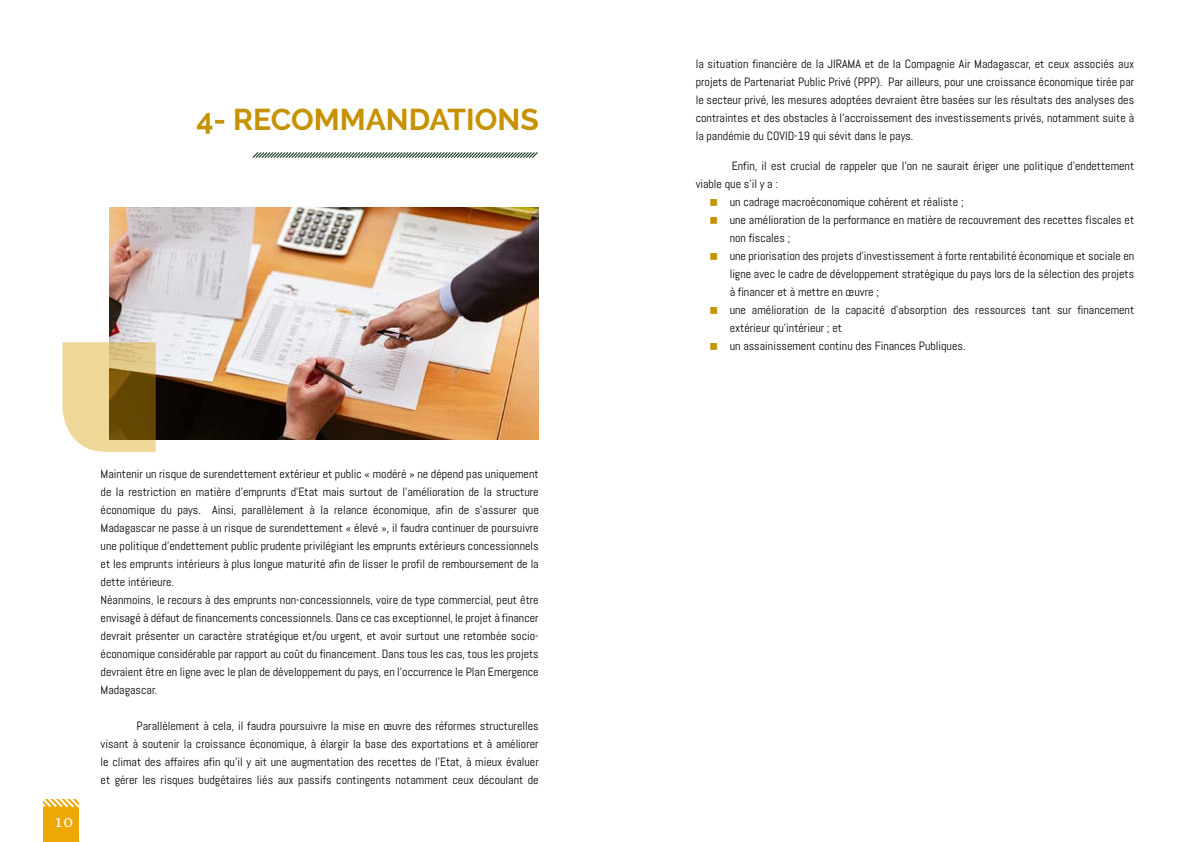
<style>
.page{position:relative;width:1191px;height:842px;background:#fff}
.page>*{position:absolute;margin:0;border:0;box-sizing:border-box;transform-origin:0 0}
.t1{font:700 30px "Raleway";color:#c69200}
.t2{font:20px "Minion Pro";color:#fff}
.t3{font:12px/18px "Abel";color:#000;text-align:justify}
</style>
<div class="page">
<div style="left:43px;top:799px;width:36px;height:43px;background:#eea805"></div>
<svg style="left:43px;top:799px;width:36px;height:9px"></svg>
<svg style="left:252px;top:152px;width:286px;height:6px;background:#95a599"></svg>
<img style="left:109px;top:207px;width:430px;height:233px">
<svg style="left:62px;top:342px;width:94px;height:110px;background:#c3ab6d"></svg>
<h1 class="t1" style="left:197px;top:102px;width:343px">4- RECOMMANDATIONS</h1>
<h2 class="t2" style="left:54px;top:807px;width:21px">10</h2>
<p class="t3" style="left:101px;top:465px;width:439px;text-align:left">Maintenir un risque de surendettement extérieur et public « modéré » ne dépend pas uniquement de la restriction en matière d’emprunts d’Etat mais surtout de l’amélioration de la structure économique du pays. Ainsi, parallèlement à la relance économique, afin de s’assurer que Madagascar ne passe à un risque de surendettement « élevé », il faudra continuer de poursuivre une politique d’endettement public prudente privilégiant les emprunts extérieurs concessionnels et les emprunts intérieurs à plus longue maturité afin de lisser le profil de remboursement de la dette intérieure.<br>Néanmoins, le recours à des emprunts non-concessionnels, voire de type commercial, peut être envisagé à défaut de financements concessionnels. Dans ce cas exceptionnel, le projet à financer devrait présenter un caractère stratégique et/ou urgent, et avoir surtout une retombée socio&shy;économique considérable par rapport au coût du financement. Dans tous les cas, tous les projets devraient être en ligne avec le plan de développement du pays, en l’occurrence le Plan Emergence Madagascar.</p>
<p class="t3" style="left:101px;top:717px;width:439px;text-indent:36px">Parallèlement à cela, il faudra poursuivre la mise en œuvre des réformes structurelles visant à soutenir la croissance économique, à élargir la base des exportations et à améliorer le climat des affaires afin qu’il y ait une augmentation des recettes de l’Etat, à mieux évaluer et gérer les risques budgétaires liés aux passifs contingents notamment ceux découlant de</p>
<p class="t3" style="left:695px;top:55px;width:440px">la situation financière de la JIRAMA et de la Compagnie Air Madagascar, et ceux associés aux projets de Partenariat Public Privé (PPP). Par ailleurs, pour une croissance économique tirée par le secteur privé, les mesures adoptées devraient être basées sur les résultats des analyses des contraintes et des obstacles à l’accroissement des investissements privés, notamment suite à la pandémie du COVID-19 qui sévit dans le pays.</p>
<p class="t3" style="left:731px;top:157px;width:404px">Enfin, il est crucial de rappeler que l’on ne saurait ériger une politique d’endettement</p>
<p class="t3" style="left:695px;top:175px;width:84px">viable que s’il y a :</p>
<p class="t3" style="left:729px;top:193px;width:235px">un cadrage macroéconomique cohérent et réaliste ;</p>
<p class="t3" style="left:729px;top:211px;width:406px">une amélioration de la performance en matière de recouvrement des recettes fiscales et</p>
<p class="t3" style="left:729px;top:229px;width:62px">non fiscales ;</p>
<p class="t3" style="left:729px;top:247px;width:406px">une priorisation des projets d’investissement à forte rentabilité économique et sociale en</p>
<p class="t3" style="left:729px;top:265px;width:406px">ligne avec le cadre de développement stratégique du pays lors de la sélection des projets</p>
<p class="t3" style="left:729px;top:283px;width:151px">à financer et à mettre en œuvre ;</p>
<p class="t3" style="left:729px;top:301px;width:406px">une amélioration de la capacité d’absorption des ressources tant sur financement</p>
<p class="t3" style="left:729px;top:319px;width:114px">extérieur qu’intérieur ; et</p>
<p class="t3" style="left:729px;top:337px;width:237px">un assainissement continu des Finances Publiques.</p>
</div>
